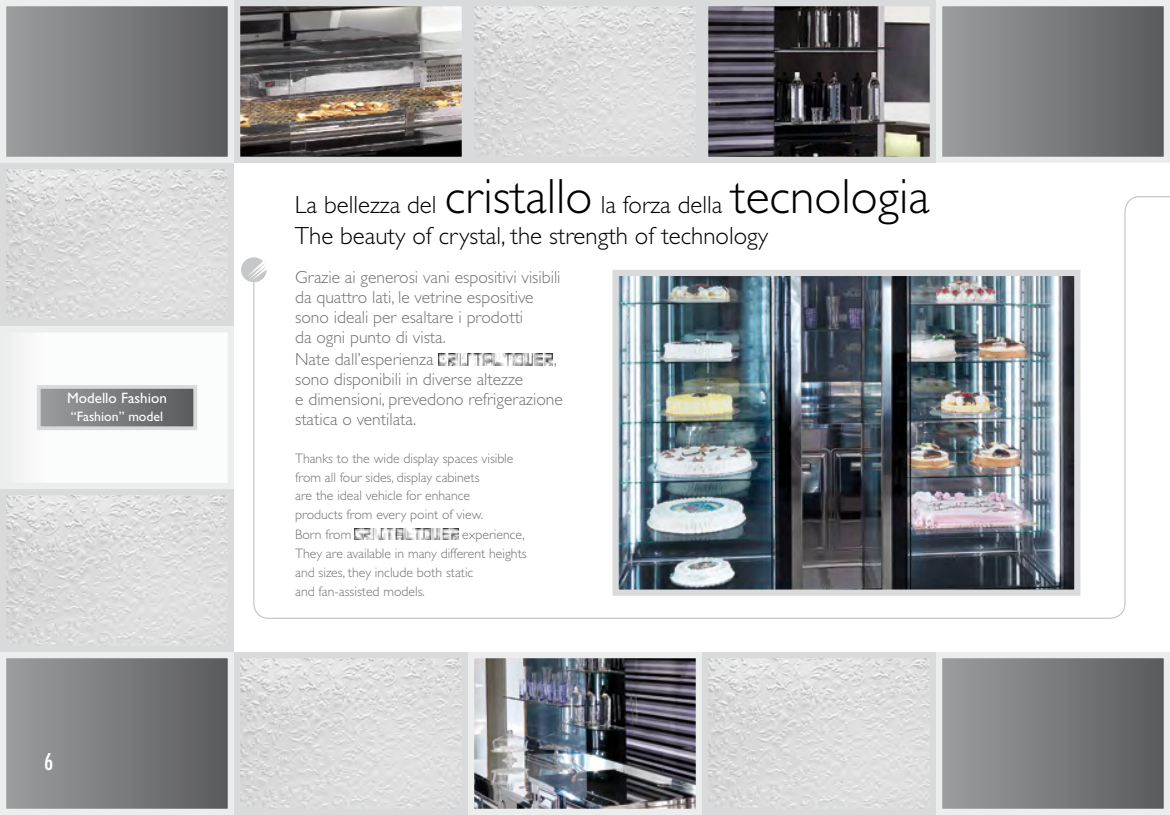
<style>
.page{position:relative;width:1170px;height:815px;background:#fff}
.page>*{position:absolute;margin:0;border:0;box-sizing:border-box;transform-origin:0 0}
.t1{font:300 24.88px/31.2px "Gill Sans";color:#000}
.t2{font:condensed 22.5px "Futura";color:#fff}
.t3{font:300 17.5px/20px "Gill Sans";color:#707172}
.t4{font:15px "Gill Sans";color:#fff}
.t5{font:300 13.75px/18.8px "Gill Sans";color:#707172}
.t6{font:13.75px "Gill Sans";color:#fff}
.s1{font-size:49.75px}
</style>
<div class="page">
<img style="left:252px;top:196px;width:917px;height:423px">
<svg style="left:241px;top:257px;width:25px;height:25px"></svg>
<img style="left:475px;top:7px;width:220px;height:149px">
<div style="left:468px;top:0;width:234px;height:163px;border:6px solid #d9dadb"></div>
<img style="left:475px;top:659px;width:220px;height:149px">
<div style="left:468px;top:652px;width:234px;height:163px;border:6px solid #eceded"></div>
<div style="left:3px;top:3px;width:228px;height:157px;background:linear-gradient(to right,#9c9ea0,#5a5a5c)"></div>
<div style="left:0;top:0;width:234px;height:163px;border:6px solid #eceded"></div>
<div style="left:3px;top:655px;width:228px;height:157px;background:linear-gradient(to right,#9c9ea0,#5a5a5c)"></div>
<div style="left:0;top:652px;width:234px;height:163px;border:6px solid #eceded"></div>
<div style="left:939px;top:3px;width:227px;height:157px;background:linear-gradient(to right,#9c9ea0,#5a5a5c)"></div>
<div style="left:935px;top:0;width:234px;height:163px;border:6px solid #eceded"></div>
<div style="left:939px;top:655px;width:227px;height:157px;background:linear-gradient(to right,#9c9ea0,#5a5a5c)"></div>
<div style="left:935px;top:652px;width:234px;height:163px;border:6px solid #eceded"></div>
<img style="left:241px;top:7px;width:220px;height:149px">
<div style="left:234px;top:0;width:234px;height:163px;border:6px solid #d9dadb"></div>
<img style="left:7px;top:170px;width:220px;height:149px">
<div style="left:0;top:163px;width:234px;height:163px;border:6px solid #d9dadb"></div>
<img style="left:241px;top:659px;width:220px;height:149px">
<div style="left:234px;top:652px;width:234px;height:163px;border:6px solid #d9dadb"></div>
<img style="left:7px;top:496px;width:220px;height:149px">
<div style="left:0;top:489px;width:234px;height:163px;border:6px solid #d9dadb"></div>
<img style="left:709px;top:7px;width:219px;height:149px">
<div style="left:702px;top:0;width:233px;height:163px;border:6px solid #d9dadb"></div>
<img style="left:709px;top:659px;width:219px;height:149px">
<div style="left:702px;top:652px;width:233px;height:163px;border:6px solid #d9dadb"></div>
<div style="left:3px;top:329px;width:228px;height:157px;background:#fbfcfc"></div>
<div style="left:0;top:326px;width:234px;height:163px;border:6px solid #eceded"></div>
<div style="left:39px;top:387px;width:156px;height:41px;background:linear-gradient(to right,#9c9ea0,#5a5b5d)"></div>
<div style="left:37px;top:385px;width:160px;height:45px;border:4px solid #d9dadb"></div>
<svg style="left:0;top:163px;width:1px;height:163px"></svg>
<svg style="left:0;top:489px;width:3px;height:163px"></svg>
<svg style="left:0;top:814px;width:1169px;height:1px"></svg>
<img style="left:439px;top:353px;width:113px;height:12px">
<img style="left:355px;top:528px;width:103px;height:11px">
<p class="t4" style="left:67px;top:390px;width:101px">Modello Fashion</p>
<p class="t6" style="left:71px;top:409px;width:94px">“Fashion” model</p>
<h2 class="t2" style="left:44px;top:747px;width:11px">6</h2>
<h1 class="t1" style="left:295px;top:189px;width:636px">La bellezza del <span class="s1">cristallo</span> la forza della <span class="s1">tecnologia<br></span>The beauty of crystal, the strength of technology</h1>
<p class="t3" style="left:295px;top:267px;width:267px">Grazie ai generosi vani espositivi visibili da quattro lati, le vetrine espositive sono ideali per esaltare i prodotti<br>da ogni punto di vista.</p>
<p class="t3" style="left:295px;top:349px;width:140px">Nate dall’esperienza</p>
<p class="t3" style="left:554px;top:349px;width:5px">,</p>
<p class="t3" style="left:295px;top:369px;width:269px">sono disponibili in diverse altezze<br>e dimensioni, prevedono refrigerazione statica o ventilata.</p>
<p class="t5" style="left:295px;top:449px;width:220px">Thanks to the wide display spaces visible from all four sides, display cabinets<br>are the ideal vehicle for enhance products from every point of view.</p>
<p class="t5" style="left:295px;top:525px;width:58px">Born from</p>
<p class="t5" style="left:295px;top:525px;width:233px;text-indent:167px">experience,<br>They are available in many different heights and sizes, they include both static<br>and fan-assisted models.</p>
</div>
